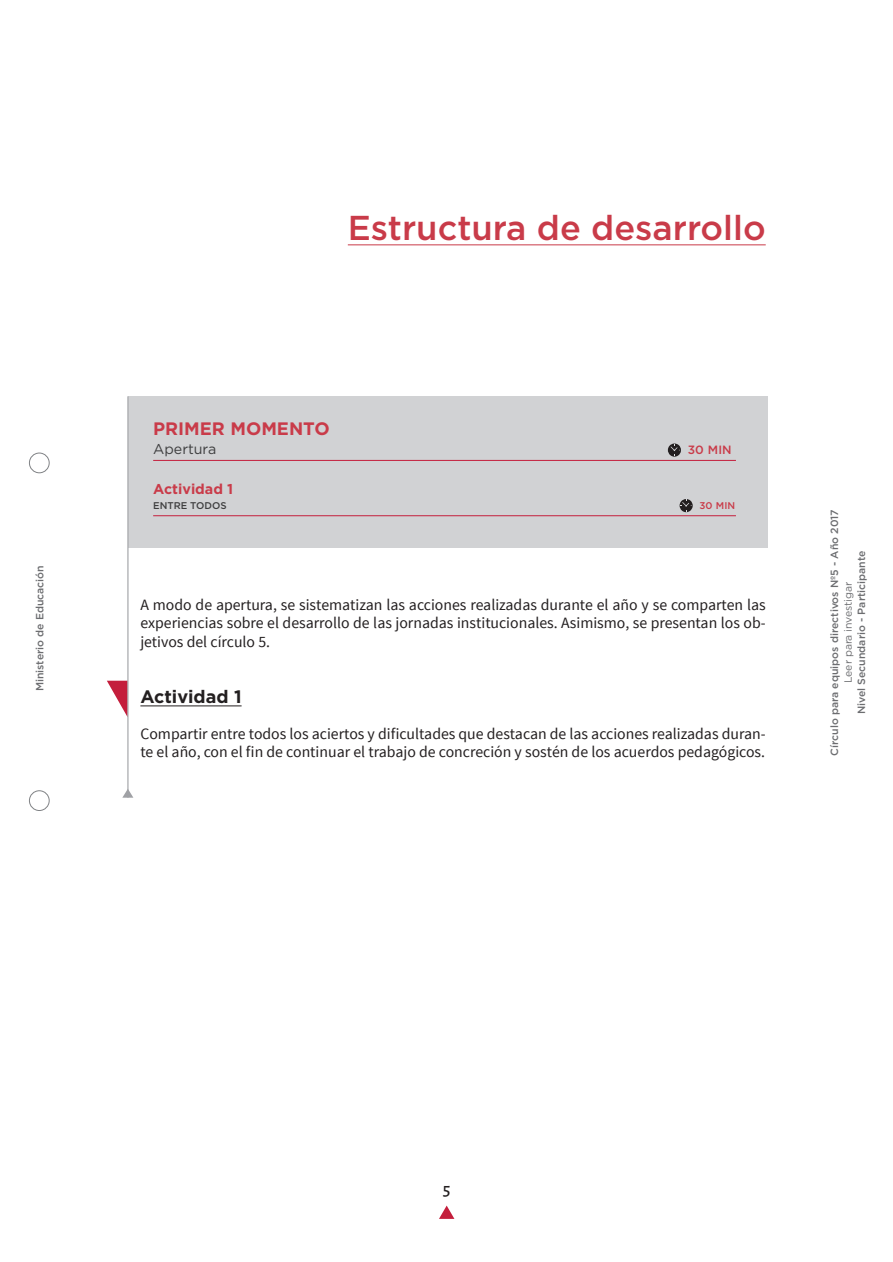
<style>
.page{position:relative;width:893px;height:1262px;background:#fff}
.page>*{position:absolute;margin:0;border:0;box-sizing:border-box;transform-origin:0 0}
.t1{font:500 34.5px "Gotham";color:#c93b49}
.t2{font:700 18px "Gotham";color:#c93b49}
.t3{font:700 18px "Gotham";color:#231f20}
.t4{font:500 18px "Alegreya Sans";color:#231f20}
.t5{font:15.75px/18.8px "Source Sans Pro";color:#231f20;text-align:justify}
.t6{font:700 14.25px "Gotham";color:#c93b49}
.t7{font:14.25px "Gotham";color:#3e3e3f}
.t8{font:500 12px "Gotham";color:#c93b49}
.t9{font:500 10.5px "Gotham";color:#6c6d70}
.t10{font:10.5px "Gotham";letter-spacing:-.01em;color:#6c6d70}
.t11{font:500 9.75px "Gotham";color:#3e3e3f}
.t12{font:500 9.75px "Gotham";color:#c93b49}
</style>
<div class="page">
<div style="left:29px;top:453px;width:20px;height:20px;border:1px solid #808285;border-radius:50%"></div>
<div style="left:29px;top:790px;width:20px;height:20px;border:1px solid #808285;border-radius:50%"></div>
<svg style="left:439px;top:1205px;width:15px;height:13px"></svg>
<div style="left:128px;top:396px;width:639px;height:151px;background:#d1d2d4"></div>
<svg style="left:107px;top:680px;width:20px;height:36px"></svg>
<hr style="left:127px;top:396px;width:1px;height:401px;background:#a0a1a5">
<svg style="left:123px;top:788px;width:10px;height:9px"></svg>
<hr style="left:153px;top:460px;width:583px;height:1px;background:#c41e3c">
<hr style="left:153px;top:515px;width:583px;height:1px;background:#c41e3c">
<hr style="left:140px;top:705px;width:101px;height:1px;background:#231f20">
<svg style="left:668px;top:443px;width:13px;height:14px"></svg>
<svg style="left:679px;top:499px;width:13px;height:13px"></svg>
<hr style="left:348px;top:244px;width:417px;height:1px;background:#c93b49">
<p class="t9" style="left:33px;top:691px;width:128px;rotate:-90deg">Ministerio de Educación</p>
<h1 class="t1" style="left:348px;top:205px;width:419px">Estructura de desarrollo</h1>
<p class="t2" style="left:153px;top:416px;width:178px">PRIMER MOMENTO</p>
<p class="t7" style="left:153px;top:439px;width:65px">Apertura</p>
<p class="t8" style="left:687px;top:441px;width:46px">30 MIN</p>
<p class="t6" style="left:153px;top:479px;width:82px">Actividad 1</p>
<p class="t11" style="left:153px;top:499px;width:75px">ENTRE TODOS</p>
<p class="t12" style="left:699px;top:499px;width:37px">30 MIN</p>
<p class="t5" style="left:140px;top:595px;width:627px">A modo de apertura, se sistematizan las acciones realizadas durante el año y se comparten las experiencias sobre el desarrollo de las jornadas institucionales. Asimismo, se presentan los ob&shy;jetivos del círculo 5.</p>
<p class="t3" style="left:140px;top:684px;width:103px">Actividad 1</p>
<p class="t5" style="left:140px;top:724px;width:627px">Compartir entre todos los aciertos y dificultades que destacan de las acciones realizadas duran&shy;te el año, con el fin de continuar el trabajo de concreción y sostén de los acuerdos pedagógicos.</p>
<p class="t9" style="left:827px;top:755px;width:248px;rotate:-90deg">Círculo para equipos directivos Nº5 - Año 2017</p>
<p class="t9" style="left:854px;top:714px;width:165px;rotate:-90deg">Nivel Secundario - Participante</p>
<p class="t10" style="left:841px;top:683px;width:103px;rotate:-90deg">Leer para investigar</p>
<p class="t4" style="left:443px;top:1176px;width:9px">5</p>
</div>
